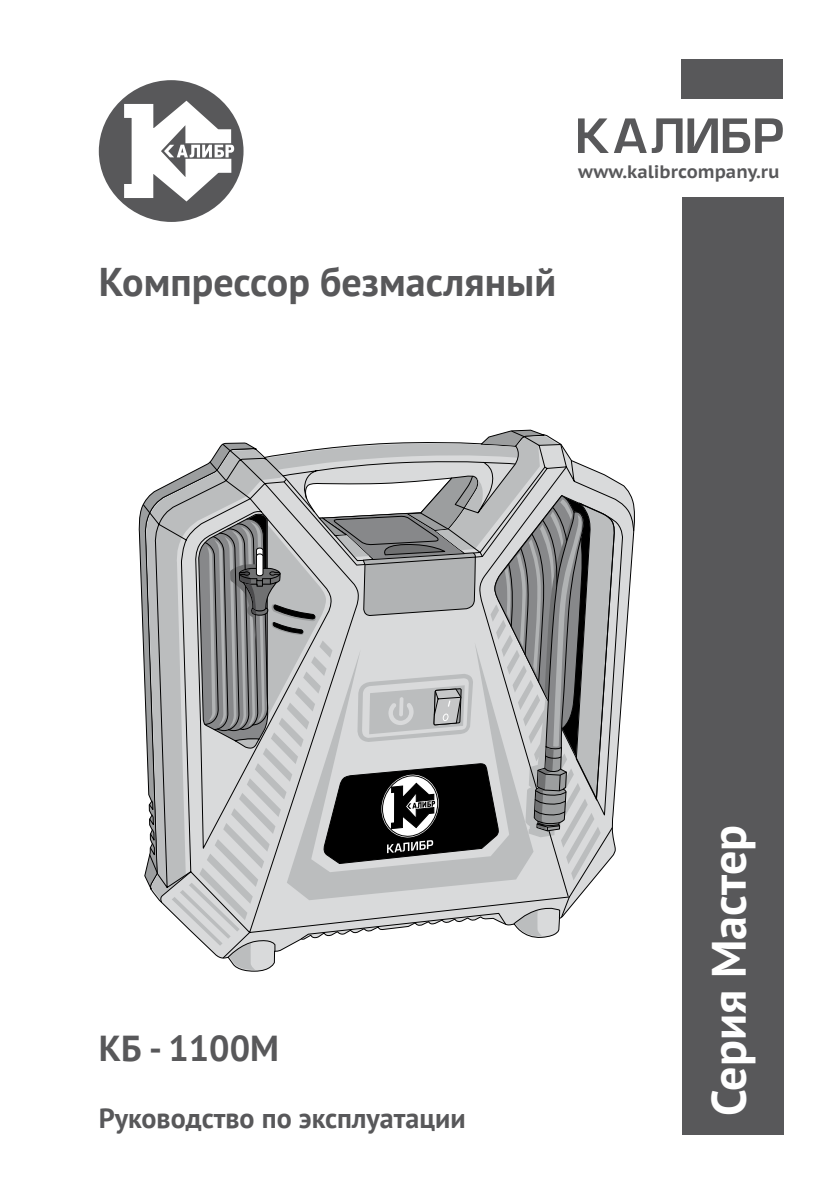
<style>
.page{position:relative;width:840px;height:1191px;background:#fff}
.page>*{position:absolute;margin:0;border:0;box-sizing:border-box;transform-origin:0 0}
.t1{font:700 48px "PT Sans";color:#fff}
.t2{font:700 40px "PT Sans";color:#58585a}
.t3{font:700 36px "PT Sans";color:#58585a}
.t4{font:700 28px "PT Sans";color:#58585a}
.t5{font:700 18px "PT Sans Caption";color:#58585a}
</style>
<div class="page">
<div style="left:681px;top:197px;width:101px;height:937px;background:#58585a"></div>
<svg style="left:578px;top:118px;width:204px;height:35px"></svg>
<div style="left:681px;top:59px;width:101px;height:39px;background:#58585a"></div>
<div style="left:99px;top:80px;width:144px;height:142px;background:#58585a;border-radius:50%"></div>
<svg style="left:124px;top:99px;width:110px;height:104px"></svg>
<svg style="left:138px;top:504px;width:5px;height:142px"></svg>
<svg style="left:615px;top:480px;width:18px;height:314px"></svg>
<svg style="left:143px;top:488px;width:29px;height:426px"></svg>
<svg style="left:160px;top:482px;width:12px;height:420px;background:#afb1b2"></svg>
<svg style="left:172px;top:429px;width:443px;height:541px;background:#b4b5b6"></svg>
<p class="t5" style="left:577px;top:160px;width:203px">www.kalibrcompany.ru</p>
<h2 class="t2" style="left:99px;top:256px;width:458px">Компрессор безмасляный</h2>
<p class="t3" style="left:99px;top:1024px;width:182px">КБ - 1100М</p>
<p class="t4" style="left:99px;top:1100px;width:368px">Руководство по эксплуатации</p>
<h1 class="t1" style="left:696px;top:1115px;width:292px;rotate:-90deg">Серия Мастер</h1>
</div>
